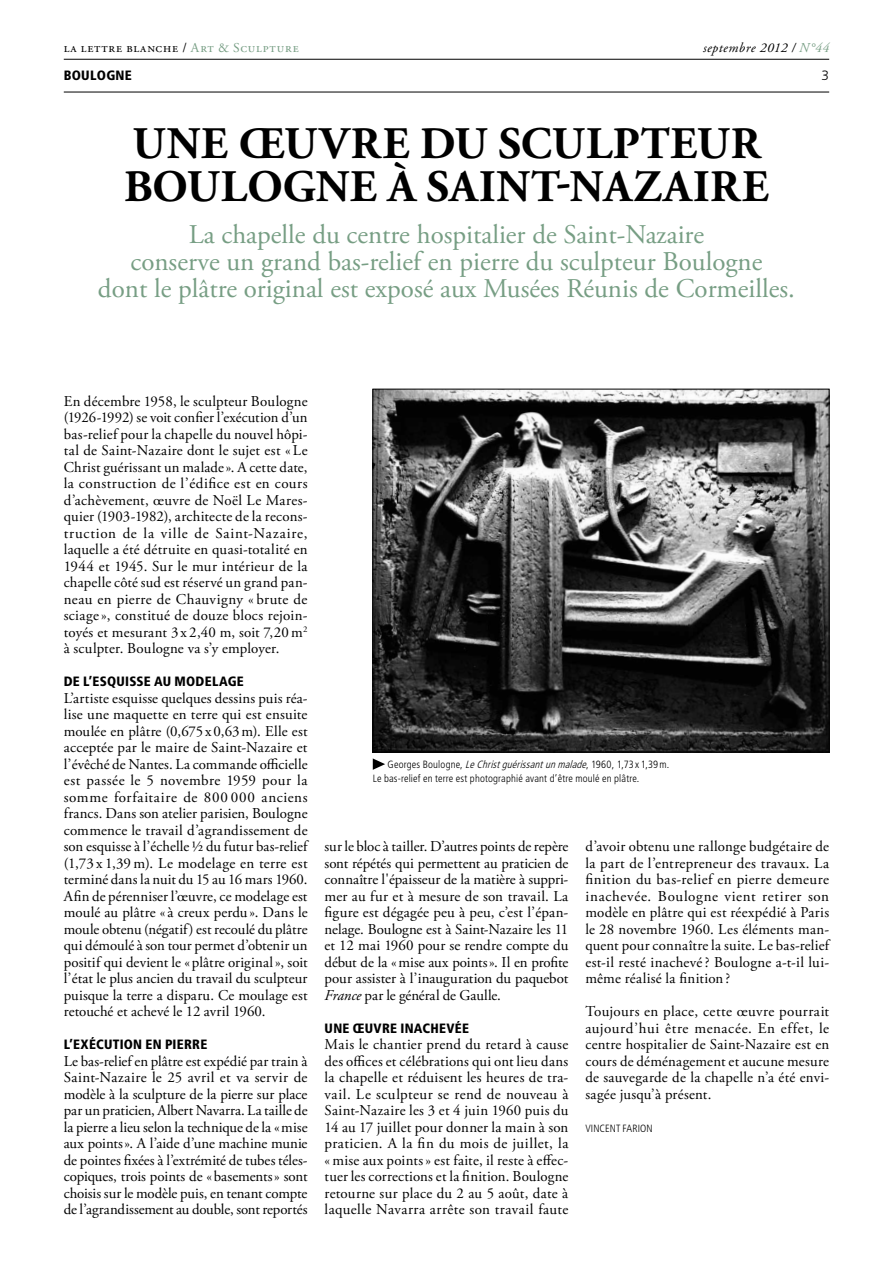
<style>
.page{position:relative;width:893px;height:1263px;background:#fff}
.page>*{position:absolute;margin:0;border:0;box-sizing:border-box;transform-origin:0 0}
.t1{font:700 45px/43.5px "Adobe Garamond Pro";letter-spacing:.01em;color:#000}
.t2{font:27px/27px "Adobe Garamond Pro";color:#779e84;text-align:center}
.t3{font:15px/16.5px "Adobe Garamond Pro";letter-spacing:.01em;color:#000;text-align:justify}
.t4{font:900 condensed 13.5px "Frutiger";letter-spacing:.02em;color:#000}
.t5{font:13.5px "Adobe Garamond Pro";letter-spacing:.08em;color:#000}
.t6{font:italic 13.5px "Adobe Garamond Pro";letter-spacing:.04em;color:#000}
.t7{font:300 13.5px "Frutiger";color:#000}
.t8{font:300 condensed 10.5px/13.5px "Frutiger";letter-spacing:.015em;color:#000}
.s1{color:#779e84}
.s2{font-style:italic}
</style>
<div class="page">
<hr style="left:64px;top:59px;width:765px;height:1px;background:#000">
<hr style="left:64px;top:92px;width:765px;height:1px;background:#000">
<svg style="left:373px;top:758px;width:12px;height:12px"></svg>
<img style="left:375px;top:391px;width:452px;height:359px">
<p class="t5" style="left:64px;top:40px;width:236px">la lettre blanche / <span class="s1">Art &amp; Sculpture</span></p>
<p class="t6" style="left:703px;top:40px;width:128px">septembre 2012 / <span class="s1">n°44</span></p>
<p class="t4" style="left:64px;top:67px;width:70px">BOULOGNE</p>
<p class="t7" style="left:821px;top:68px;width:9px">3</p>
<h1 class="t1" style="left:124px;top:122px;width:638px">UNE œUVRE DU SCULPTEUR<br>BOULOGNE À SAINT-NAZAIRE</h1>
<h2 class="t2" style="left:98px;top:222px;width:699px">La chapelle du centre hospitalier de Saint-Nazaire<br>conserve un grand bas-relief en pierre du sculpteur Boulogne<br>dont le plâtre original est exposé aux Musées Réunis de Cormeilles.</h2>
<p class="t3" style="left:64px;top:393px;width:245px">En décembre 1958, le sculpteur Boulogne (1926-1992) se voit confier l’exécution d’un bas-relief pour la chapelle du nouvel hôpi&shy;tal de Saint-Nazaire dont le sujet est « Le Christ guérissant un malade». A cette date, la construction de l’édifice est en cours d’achèvement, œuvre de Noël Le Mares&shy;quier (1903-1982), architecte de la recons&shy;truction de la ville de Saint-Nazaire, laquelle a été détruite en quasi-totalité en 1944 et 1945. Sur le mur intérieur de la chapelle côté sud est réservé un grand pan&shy;neau en pierre de Chauvigny « brute de sciage», constitué de douze blocs rejoin&shy;toyés et mesurant 3 x 2,40 m, soit 7,20m<sup>2 </sup>à sculpter. Boulogne va s’y employer.</p>
<p class="t4" style="left:64px;top:673px;width:182px">DE L’ESQUISSE AU MODELAGE</p>
<p class="t3" style="left:64px;top:690px;width:245px">L’artiste esquisse quelques dessins puis réa&shy;lise une maquette en terre qui est ensuite moulée en plâtre (0,675 x 0,63m). Elle est acceptée par le maire de Saint-Nazaire et l’évêché de Nantes. La commande officielle est passée le 5 novembre 1959 pour la somme forfaitaire de 800 000 anciens francs. Dans son atelier parisien, Boulogne commence le travail d’agrandissement de son esquisse à l’échelle ½ du futur bas-relief (1,73 x 1,39m). Le modelage en terre est terminé dans la nuit du 15 au 16 mars 1960.<br>Afin de pérenniser l’œuvre, ce modelage est moulé au plâtre « à creux perdu ». Dans le moule obtenu (négatif) est recoulé du plâtre qui démoulé à son tour permet d’obtenir un positif qui devient le «plâtre original», soit l’état le plus ancien du travail du sculpteur puisque la terre a disparu. Ce moulage est retouché et achevé le 12 avril 1960.</p>
<p class="t4" style="left:64px;top:1036px;width:145px">L’EXÉCUTION EN PIERRE</p>
<p class="t3" style="left:64px;top:1053px;width:245px">Le bas-relief en plâtre est expédié par train à Saint-Nazaire le 25 avril et va servir de modèle à la sculpture de la pierre sur place par un praticien, Albert Navarra. La taille de la pierre a lieu selon la technique de la «mise aux points». A l’aide d’une machine munie de pointes fixées à l’extrémité de tubes téles&shy;copiques, trois points de «basements» sont choisis sur le modèle puis, en tenant compte de l’agrandissement au double, sont reportés</p>
<p class="t8" style="left:373px;top:758px;width:298px;text-indent:15px">Georges Boulogne, <span class="s2">LeChristguérissantunmalade</span>, 1960, 1,73 x 1,39m.<br>Le bas-relief en terre est photographié avant d’être moulé en plâtre.</p>
<p class="t3" style="left:325px;top:839px;width:245px">sur le bloc à tailler. D’autres points de repère sont répétés qui permettent au praticien de connaître l'épaisseur de la matière à suppri&shy;mer au fur et à mesure de son travail. La figure est dégagée peu à peu, c’est l’épan&shy;nelage. Boulogne est à Saint-Nazaire les 11 et 12 mai 1960 pour se rendre compte du début de la «mise aux points». Il en profite pour assister à l’inauguration du paquebot <span class="s2">France</span> par le général de Gaulle.</p>
<p class="t4" style="left:325px;top:1020px;width:146px">UNE ŒUVRE INACHEVÉE</p>
<p class="t3" style="left:325px;top:1037px;width:245px">Mais le chantier prend du retard à cause des offices et célébrations qui ont lieu dans la chapelle et réduisent les heures de tra&shy;vail. Le sculpteur se rend de nouveau à Saint-Nazaire les 3 et 4 juin 1960 puis du 14 au 17 juillet pour donner la main à son praticien. A la fin du mois de juillet, la «mise aux points» est faite, il reste à effec&shy;tuer les corrections et la finition. Boulogne retourne sur place du 2 au 5 août, date à laquelle Navarra arrête son travail faute</p>
<p class="t3" style="left:585px;top:839px;width:245px">d’avoir obtenu une rallonge budgétaire de la part de l’entrepreneur des travaux. La finition du bas-relief en pierre demeure inachevée. Boulogne vient retirer son modèle en plâtre qui est réexpédié à Paris le 28 novembre 1960. Les éléments man&shy;quent pour connaître la suite. Le bas-relief est-il resté inachevé? Boulogne a-t-il lui&shy;même réalisé la finition ?</p>
<p class="t3" style="left:585px;top:1004px;width:245px">Toujours en place, cette œuvre pourrait aujourd’hui être menacée. En effet, le centre hospitalier de Saint-Nazaire est en cours de déménagement et aucune mesure de sauvegarde de la chapelle n’a été envi&shy;sagée jusqu’à présent.</p>
<p class="t8" style="left:585px;top:1121px;width:12px">Vincent</p>
<p class="t8" style="left:623px;top:1121px;width:32px">FARION</p>
</div>
